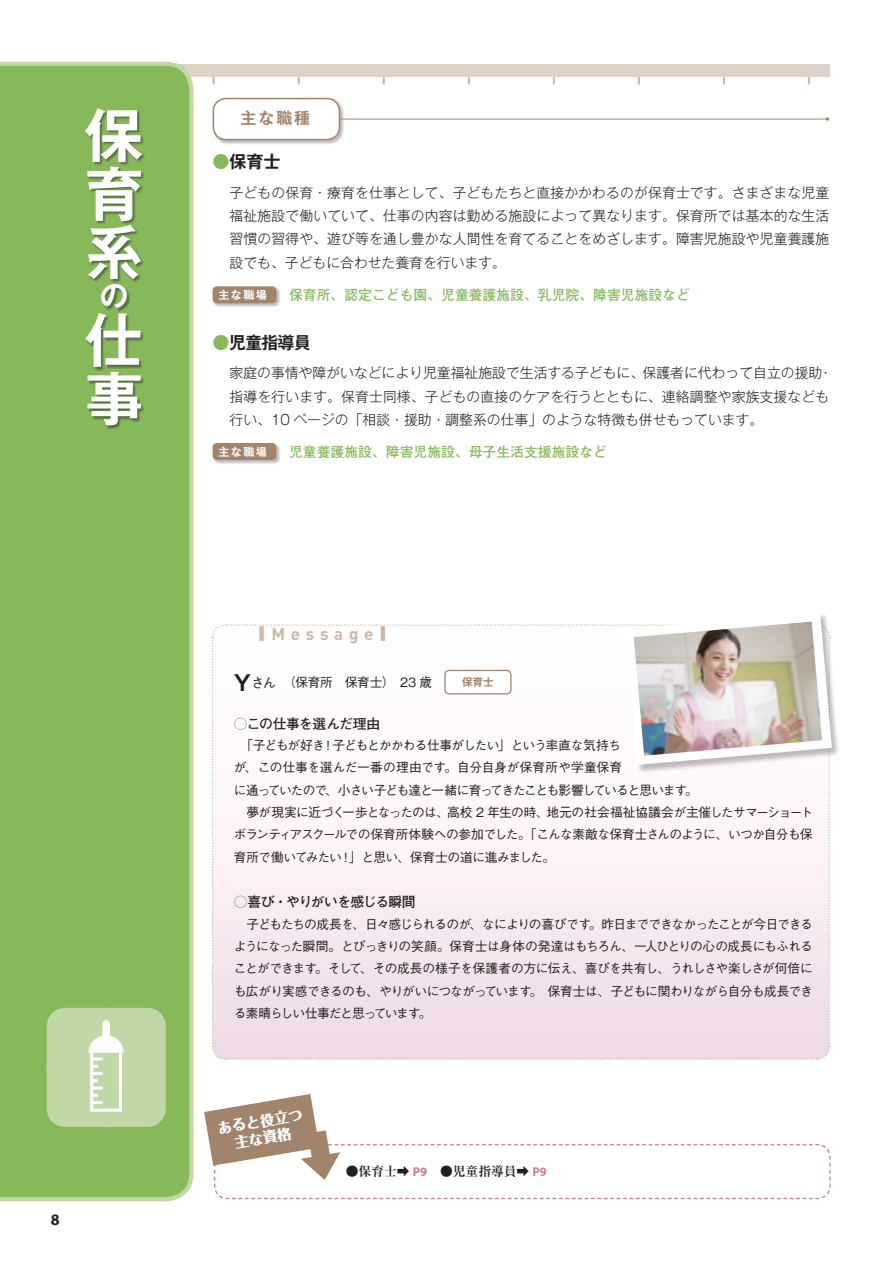
<style>
.page{position:relative;width:893px;height:1263px;background:#fff}
.page>*{position:absolute;margin:0;border:0;box-sizing:border-box;transform-origin:0 0}
.t1{font:700 58.5px/58.5px "Gothic MB101 Pro De";color:#fff;text-align:justify}
.t2{font:700 29.25px "Gothic MB101 Pro De";color:#fff}
.t3{font:700 16.95px "Gothic MB101 Pro De";letter-spacing:-.025em;color:#231f20}
.t4{font:700 16.95px "DIN Pro";letter-spacing:.335em;color:#cbbaaa}
.t5{font:700 15.9px "Gothic MB101 Pro De";color:#a0856c}
.t6{font:700 15.9px "Myriad Pro";color:#231f20}
.t7{font:800 14.4px/17.2px "Folk Pro";color:#fff;text-align:center}
.t8{font:300 13.8px/23.4px "Gothic MB101 Pro";color:#231f20;text-align:justify}
.t9{font:700 13.8px "Futo Go B101 Pro";color:#87b95b}
.t10{font:700 13.8px "Futo Go B101 Pro";letter-spacing:-.07em;color:#231f20}
.t11{font:700 13.8px "Futo Go B101 Pro";letter-spacing:-.05em;color:#231f20}
.t12{font:500 12.75px/22.4px "Gothic BBB Pro";letter-spacing:-.055em;color:#231f20}
.t13{font:700 12.75px "Ryumin Pro";color:#231f20}
.t14{font:700 11.1px "Gothic MB101 Pro De";letter-spacing:.125em;color:#fff}
.t15{font:700 10.65px "Gothic MB101 Pro De";color:#a0856c}
.s1{color:#87b95b}
.s2{font-family:"Futo Go B101 Pro"}
.s3{font-family:"Gothic MB101 Pro De";font-weight:700;font-size:21.3px}
.s4{font-size:13.8px}
.s5{color:#a0856c}
.s6{font-family:"Myriad Pro";color:#c97da0}
</style>
<div class="page">
<svg style="left:213px;top:78px;width:2px;height:6px"></svg>
<svg style="left:298px;top:78px;width:2px;height:6px"></svg>
<svg style="left:383px;top:78px;width:2px;height:6px"></svg>
<svg style="left:468px;top:78px;width:2px;height:6px"></svg>
<svg style="left:553px;top:78px;width:2px;height:6px"></svg>
<svg style="left:638px;top:78px;width:2px;height:6px"></svg>
<svg style="left:723px;top:78px;width:2px;height:6px"></svg>
<svg style="left:808px;top:78px;width:2px;height:6px"></svg>
<div style="left:0;top:64px;width:829px;height:13px;background:#dfd2c7"></div>
<div style="left:625px;top:612px;width:215px;height:162px;background:#231f20;opacity:.3"></div>
<svg style="left:212px;top:612px;width:620px;height:448px"></svg>
<img style="left:634px;top:622px;width:188px;height:134px">
<div style="left:0;top:61px;width:194px;height:1141px;background:#87b95b"></div>
<div style="left:212px;top:98px;width:132px;height:47px;background:#231f20;opacity:.3"></div>
<div style="left:213px;top:99px;width:126px;height:41px;background:#fff;border-radius:13px"></div>
<div style="left:213px;top:98px;width:127px;height:42px;border:2px solid #a0856c;border-radius:13px"></div>
<div style="left:212px;top:286px;width:69px;height:22px;background:#231f20;opacity:.3"></div>
<div style="left:213px;top:286px;width:63px;height:17px;background:#a0856c;border-radius:4px"></div>
<div style="left:212px;top:443px;width:69px;height:21px;background:#231f20;opacity:.3"></div>
<div style="left:213px;top:443px;width:63px;height:17px;background:#a0856c;border-radius:4px"></div>
<hr style="left:340px;top:119px;width:487px;height:1px;background:#a0856c">
<svg style="left:47px;top:1008px;width:119px;height:119px"></svg>
<div style="left:445px;top:670px;width:66px;height:24px;background:#fff;border-radius:4px"></div>
<div style="left:444px;top:670px;width:68px;height:24px;border:1px solid #a0856c;border-radius:4px"></div>
<svg style="left:204px;top:1094px;width:627px;height:106px"></svg>
<div style="left:85px;top:108px;width:61px;height:322px;background:#231f20;opacity:.5"></div>
<h1 class="t1" style="left:85px;top:99px;width:59px">保育系</h1>
<h2 class="t2" style="left:99px;top:272px;width:29px">の</h2>
<h1 class="t1" style="left:85px;top:304px;width:58px">仕事</h1>
<p class="t6" style="left:51px;top:1209px;width:10px">8</p>
<p class="t5" style="left:240px;top:105px;width:71px">主な職種</p>
<h3 class="t3" style="left:213px;top:148px;width:70px"><span class="s1">●</span>保育士</h3>
<p class="t8" style="left:230px;top:179px;width:601px">子どもの保育・療育を仕事として、子どもたちと直接かかわるのが保育士です。さまざまな児童福祉施設で働いていて、仕事の内容は勤める施設によって異なります。保育所では基本的な生活習慣の習得や、遊び等を通し豊かな人間性を育てることをめざします。障害児施設や児童養護施設でも、子どもに合わせた養育を行います。</p>
<p class="t9" style="left:289px;top:283px;width:402px">保育所、認定こども園、児童養護施設、乳児院、障害児施設など</p>
<h3 class="t3" style="left:213px;top:329px;width:100px"><span class="s1">●</span>児童指導員</h3>
<p class="t8" style="left:230px;top:359px;width:604px;text-align:left">家庭の事情や障がいなどにより児童福祉施設で生活する子どもに、保護者に代わって自立の援助・指導を行います。保育士同様、子どもの直接のケアを行うとともに、連絡調整や家族支援なども行い、10 ページの「相談・援助・調整系の仕事」のような特徴も併せもっています。</p>
<p class="t9" style="left:289px;top:441px;width:319px">児童養護施設、障害児施設、母子生活支援施設など</p>
<p class="t14" style="left:218px;top:286px;width:50px">主な職場</p>
<p class="t14" style="left:218px;top:442px;width:50px">主な職場</p>
<h3 class="t4" style="left:259px;top:622px;width:128px"><span class="s2">■</span> Message<span class="s2">■</span></h3>
<p class="t12" style="left:234px;top:670px;width:200px"><span class="s3">Y</span><span class="s4">さん　</span>（保育所　保育士）　23 歳</p>
<p class="t11" style="left:234px;top:712px;width:148px"><span class="s5">○</span>この仕事を選んだ理由</p>
<p class="t12" style="left:234px;top:732px;width:581px">　「子どもが好き！子どもとかかわる仕事がしたい」という率直な気持ち<br>が、この仕事を選んだ一番の理由です。自分自身が保育所や学童保育<br>に通っていたので、小さい子ども達と一緒に育ってきたことも影響していると思います。<br>　夢が現実に近づく一歩となったのは、高校 2 年生の時、地元の社会福祉協議会が主催したサマーショートボランティアスクールでの保育所体験への参加でした。「こんな素敵な保育士さんのように、いつか自分も保育所で働いてみたい！」と思い、保育士の道に進みました。</p>
<p class="t10" style="left:234px;top:891px;width:183px"><span class="s5">○</span>喜び・やりがいを感じる瞬間</p>
<p class="t12" style="left:234px;top:911px;width:581px;text-align:justify">　子どもたちの成長を、日々感じられるのが、なによりの喜びです。昨日までできなかったことが今日できるようになった瞬間。とびっきりの笑顔。保育士は身体の発達はもちろん、一人ひとりの心の成長にもふれることができます。そして、その成長の様子を保護者の方に伝え、喜びを共有し、うれしさや楽しさが何倍にも広がり実感できるのも、やりがいにつながっています。 保育士は、子どもに関わりながら自分も成長できる素晴らしい仕事だと思っています。</p>
<p class="t15" style="left:462px;top:673px;width:33px">保育士</p>
<p class="t7" style="left:216px;top:1118px;width:88px;rotate:-10deg">あると役立つ主な資格</p>
<p class="t13" style="left:346px;top:1161px;width:203px">●保育士➡ <span class="s6">P9</span> ●児童指導員➡ <span class="s6">P9</span></p>
</div>
